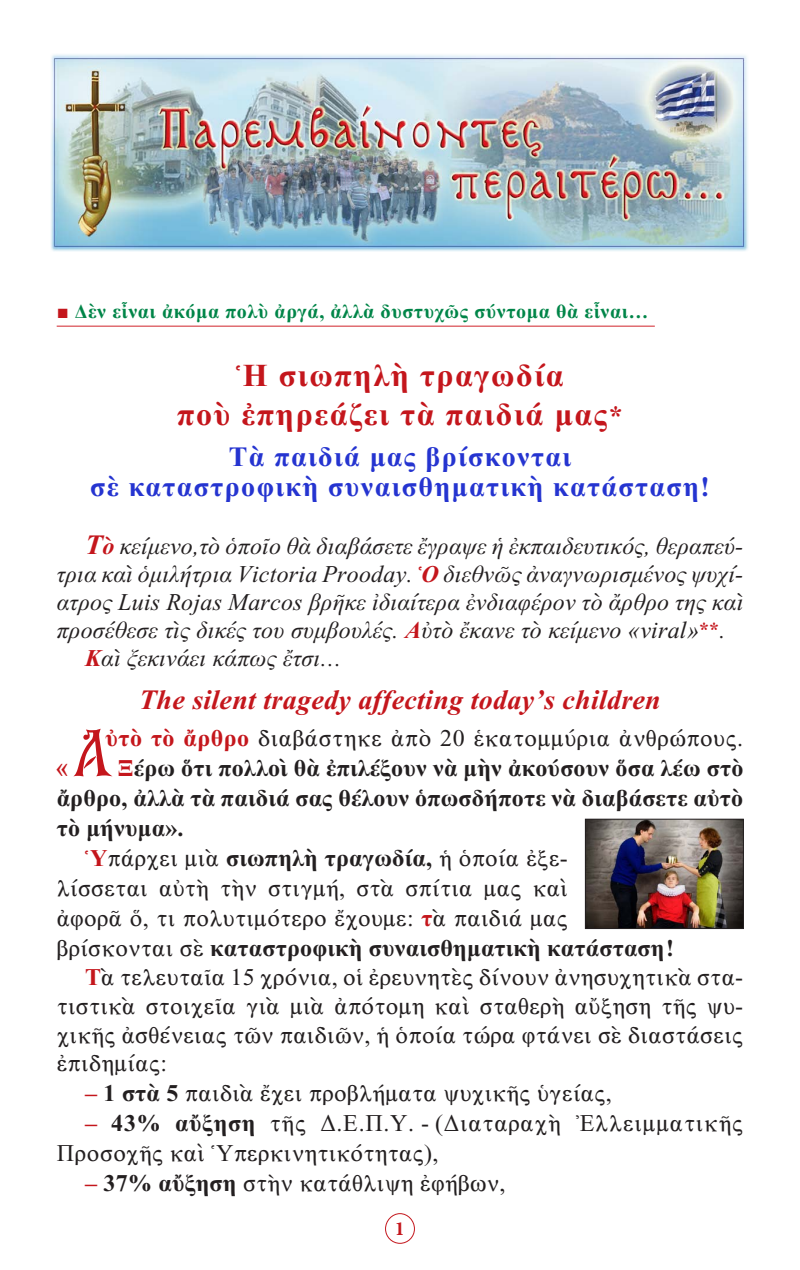
<style>
.page{position:relative;width:800px;height:1270px;background:#fff}
.page>*{position:absolute;margin:0;border:0;box-sizing:border-box;transform-origin:0 0}
.t1{font:66.6px "BYZIMAK";color:#c4161c}
.t2{font:32px "CTOS New Times Bold Test 1";letter-spacing:.05em;color:#c4161c}
.t3{font:28px "CTOS New Times Bold Test 1";letter-spacing:.05em;color:#2534d0}
.t4{font:28px "CTOS New Times Bold Italic Test 1";letter-spacing:.01em;color:#c4161c}
.t5{font:27.8px "BYZIMAK";color:#c4161c}
.t6{font:24px/30px "CTOS New Times Roman Test 1";letter-spacing:.01em;color:#231f20}
.t7{font:24px/28px "CTOS New Times Italic Test 1";letter-spacing:.01em;color:#231f20;text-align:justify}
.t8{font:24px/30px "CTOS New Times Bold Test 1";letter-spacing:.01em;color:#231f20;text-align:justify}
.t9{font:24px/30px "CTOS New Times Roman Test 1";letter-spacing:.03em;color:#231f20}
.t10{font:20px "CTOS New Times Bold Test 1";letter-spacing:.03em;color:#008548}
.t11{font:700 20px "Minion Pro";color:#c4161c}
.s1{font-family:"CTOS New Times Roman Test 1";color:#c4161c}
.s2{font-size:28px}
.s3{font-family:"CTOS New Times Bold Italic Test 1";font-size:28px;color:#c4161c}
.s4{font-family:"CTOS New Times Bold Italic Test 1";color:#c4161c}
.s5{font-family:"CTOS New Times Bold Test 1";font-size:20px;color:#c4161c}
.s6{font-family:"CTOS New Times Bold Test 1";color:#c4161c}
.s7{color:#c4161c}
.s8{font-family:"CTOS New Times Bold Test 1"}
</style>
<div class="page">
<div style="left:385px;top:1213px;width:30px;height:31px;border:1px solid #c4161c;border-radius:50%"></div>
<img style="left:51px;top:54px;width:697px;height:198px">
<hr style="left:57px;top:326px;width:598px;height:1px;background:#d1232a">
<img style="left:587px;top:821px;width:155px;height:106px">
<div style="left:585px;top:819px;width:159px;height:110px;border:1px solid #231f20"></div>
<p class="t10" style="left:57px;top:300px;width:593px"><span class="s1">■</span> Δὲν εἶναι ἀκόμα πολὺ ἀργά, ἀλλὰ δυστυχῶς σύντομα θὰ εἶναι…</p>
<p class="t2" style="left:236px;top:358px;width:329px">Ἡ σιωπηλὴ τραγωδία</p>
<p class="t2" style="left:177px;top:396px;width:447px">ποὺ ἐπηρεάζει τὰ παιδιά μας<span class="s2">*</span></p>
<p class="t3" style="left:229px;top:441px;width:344px">Τὰ παιδιά μας βρίσκονται</p>
<p class="t3" style="left:90px;top:471px;width:621px">σὲ καταστροφικὴ συναισθηματικὴ κατάσταση!</p>
<p class="t7" style="left:57px;top:532px;width:688px;text-indent:28px"><span class="s3">Τ</span><span class="s4">ὸ</span> κείμενο,τὸ ὁποῖο θὰ διαβάσετε ἔγραψε ἡ ἐκπαιδευτικός, θεραπεύ&shy;τρια καὶ ὁμιλήτρια Victoria Prooday. <span class="s4">Ὁ</span> διεθνῶς ἀναγνωρισμένος ψυχί&shy;ατρος Luis Rojas Marcos βρῆκε ἰδιαίτερα ἐνδιαφέρον τὸ ἄρθρο της καὶ προσέθεσε τὶς δικές του συμβουλές. <span class="s4">Α</span>ὐτὸ ἔκανε τὸ κείμενο «viral»<span class="s5">**</span>.</p>
<p class="t7" style="left:85px;top:644px;width:258px"><span class="s4">Κ</span>αὶ ξεκινάει κάπως ἔτσι…</p>
<p class="t4" style="left:139px;top:684px;width:523px">Τhe silent tragedy affecting today’s children</p>
<p class="t6" style="left:106px;top:723px;width:639px"><span class="s6">ὐτὸ τὸ ἄρθρο</span> διαβάστηκε ἀπὸ 20 ἑκατομμύρια ἀνθρώπους.</p>
<p class="t8" style="left:57px;top:753px;width:688px;text-indent:61px"><span class="s7">Ξ</span>έρω ὅτι πολλοὶ θὰ ἐπιλέξουν νὰ μὴν ἀκούσουν ὅσα λέω στὸ ἄρθρο, ἀλλὰ τὰ παιδιά σας θέλουν ὁπωσδήποτε νὰ διαβάσετε αὐτὸ τὸ μήνυμα».</p>
<p class="t6" style="left:57px;top:843px;width:619px;text-indent:28px"><span class="s6">Ὑ</span>πάρχει μιὰ <span class="s8">σιωπηλὴ τραγωδία,</span> ἡ ὁποία ἐξε-<br>λίσσεται αὐτὴ τὴν στιγμή, στὰ σπίτια μας καὶ<br>ἀφορᾶ ὅ, τι πολυτιμότερο ἔχουμε: <span class="s6">τ</span>ὰ παιδιά μας βρίσκονται σὲ <span class="s8">καταστροφικὴ συναισθηματικὴ κατάσταση!</span></p>
<p class="t6" style="left:57px;top:963px;width:688px;line-height:28.8px;text-align:justify;text-indent:28px"><span class="s6">Τ</span>ὰ τελευταῖα 15 χρόνια, οἱ ἐρευνητὲς δίνουν ἀνησυχητικὰ στα&shy;τιστικὰ στοιχεῖα γιὰ μιὰ ἀπότομη καὶ σταθερὴ αὔξηση τῆς ψυ&shy;χικῆς ἀσθένειας τῶν παιδιῶν, ἡ ὁποία τώρα φτάνει σὲ διαστάσεις ἐπιδημίας:</p>
<p class="t6" style="left:85px;top:1078px;width:528px"><span class="s6">–</span> <span class="s8">1 στὰ 5</span> παιδιὰ ἔχει προβλήματα ψυχικῆς ὑγείας,</p>
<p class="t9" style="left:57px;top:1108px;width:688px;text-indent:28px"><span class="s6">–</span> <span class="s8">43% αὔξηση</span> τῆς Δ.Ε.Π.Υ. - (Διαταραχὴ Ἐλλειμματικῆς<br>Προσοχῆς καὶ Ὑπερκινητικότητας),</p>
<p class="t6" style="left:85px;top:1168px;width:422px"><span class="s6">–</span> <span class="s8">37% αὔξηση</span> στὴν κατάθλιψη ἐφήβων,</p>
<p class="t1" style="left:69px;top:713px;width:46px">A</p>
<p class="t5" style="left:56px;top:750px;width:14px">«</p>
<p class="t11" style="left:395px;top:1215px;width:11px">1</p>
</div>
